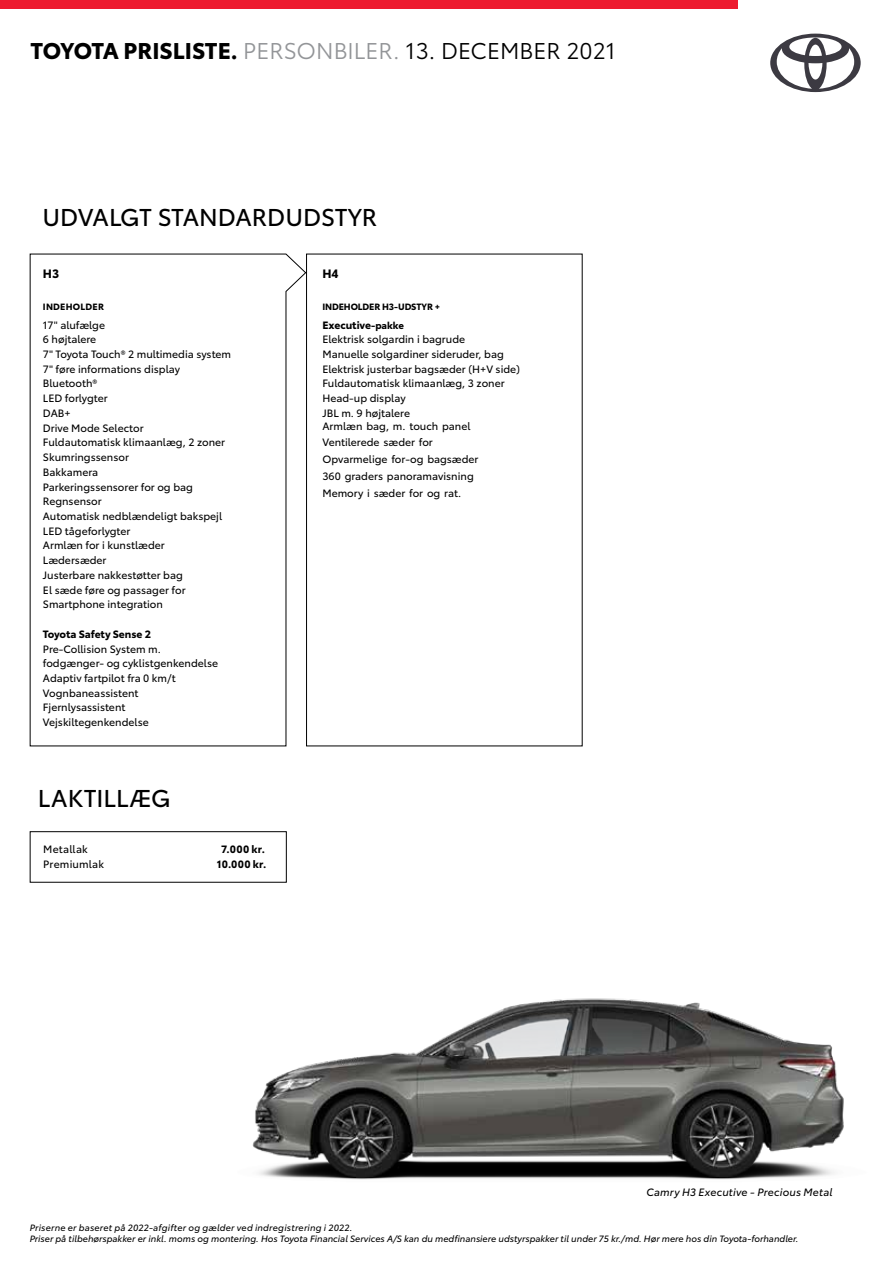
<style>
.page{position:relative;width:893px;height:1263px;background:#fff}
.page>*{position:absolute;margin:0;border:0;box-sizing:border-box;transform-origin:0 0}
.t1{font:24px "Toyota Type";color:#000}
.t2{font:700 22.5px "Toyota Type";color:#000}
.t3{font:700 12px "Toyota Type";color:#000}
.t4{font:10.5px/14.7px "Toyota Type";color:#000}
.t5{font:700 10.5px "Toyota Type";color:#000}
.t6{font:italic 10.5px "Toyota Type";letter-spacing:.015em;color:#000}
.t7{font:italic 9px/10.8px "Toyota Type";color:#000}
.t8{font:700 9px "Toyota Type";letter-spacing:-.015em;color:#000}
.t9{font:700 9px "Toyota Type";letter-spacing:.025em;color:#000}
.s1{font-weight:400;color:#939598}
.s2{font-weight:400}
.s3{font-weight:700}
.s4{font-weight:700;font-size:9.75px}
</style>
<div class="page">
<div style="left:0;top:0;width:738px;height:9px;background:#ed1b2f"></div>
<svg style="left:770px;top:34px;width:91px;height:58px"></svg>
<svg style="left:29px;top:253px;width:278px;height:494px"></svg>
<img style="left:252px;top:998px;width:592px;height:182px">
<div style="left:30px;top:831px;width:257px;height:52px;border:1px solid #000"></div>
<h2 class="t2" style="left:31px;top:34px;width:587px">TOYOTA PRISLISTE. <span class="s1">PERSONBILER.</span> <span class="s2">13. DECEMBER 2021</span></h2>
<h1 class="t1" style="left:43px;top:199px;width:336px">UDVALGT STANDARDUDSTYR</h1>
<p class="t3" style="left:43px;top:265px;width:18px">H3</p>
<p class="t9" style="left:43px;top:299px;width:63px">INDEHOLDER</p>
<p class="t4" style="left:43px;top:317px;width:190px">17" alufælge<br>6 højtalere<br>7" Toyota Touch® 2 multimedia system<br>7" føre informations display<br>Bluetooth®<br>LED forlygter<br>DAB+<br>Drive Mode Selector<br>Fuldautomatisk klimaanlæg, 2 zoner<br>Skumringssensor<br>Bakkamera<br>Parkeringssensorer for og bag<br>Regnsensor<br>Automatisk nedblændeligt bakspejl<br>LED tågeforlygter<br>Armlæn for i kunstlæder<br>Lædersæder<br>Justerbare nakkestøtter bag<br>El sæde føre og passager for<br>Smartphone integration</p>
<p class="t5" style="left:43px;top:626px;width:110px">Toyota Safety Sense 2</p>
<p class="t4" style="left:43px;top:640px;width:177px">Pre-Collision System m. fodgænger- og cyklistgenkendelse<br>Adaptiv fartpilot fra 0 km/t<br>Vognbaneassistent<br>Fjernlysassistent<br>Vejskiltegenkendelse</p>
<h1 class="t1" style="left:38px;top:780px;width:134px">LAKTILLÆG</h1>
<p class="t4" style="left:43px;top:841px;width:46px">Metallak</p>
<p class="t5" style="left:221px;top:841px;width:45px">7.000 kr.</p>
<p class="t4" style="left:43px;top:856px;width:62px">Premiumlak</p>
<p class="t5" style="left:217px;top:856px;width:51px">10.000 kr.</p>
<p class="t3" style="left:322px;top:265px;width:18px">H4</p>
<p class="t8" style="left:322px;top:299px;width:119px">INDEHOLDER H3-UDSTYR +</p>
<p class="t4" style="left:322px;top:317px;width:199px"><span class="s3">Executive</span><span class="s4">-pakke<br></span>Elektrisk solgardin i bagrude<br>Manuelle solgardiner sideruder, bag<br>Elektrisk justerbar bagsæder (H+V side)<br>Fuldautomatisk klimaanlæg, 3 zoner<br>Head-up display<br>JBL m. 9 højtalere</p>
<p class="t4" style="left:322px;top:416px;width:158px;line-height:16.8px">Armlæn bag, m. touch panel<br>Ventilerede sæder for<br>Opvarmelige for-og bagsæder<br>360 graders panoramavisning<br>Memory i sæder for og rat.</p>
<p class="t6" style="left:646px;top:1184px;width:188px">Camry H3 Executive - Precious Metal</p>
<p class="t7" style="left:30px;top:1221px;width:770px">Priserne er baseret på 2022-afgifter og gælder ved indregistrering i 2022.<br>Priser på tilbehørspakker er inkl. moms og montering. Hos Toyota Financial Services A/S kan du medfinansiere udstyrspakker til under 75 kr./md. Hør mere hos din Toyota-forhandler.</p>
</div>
